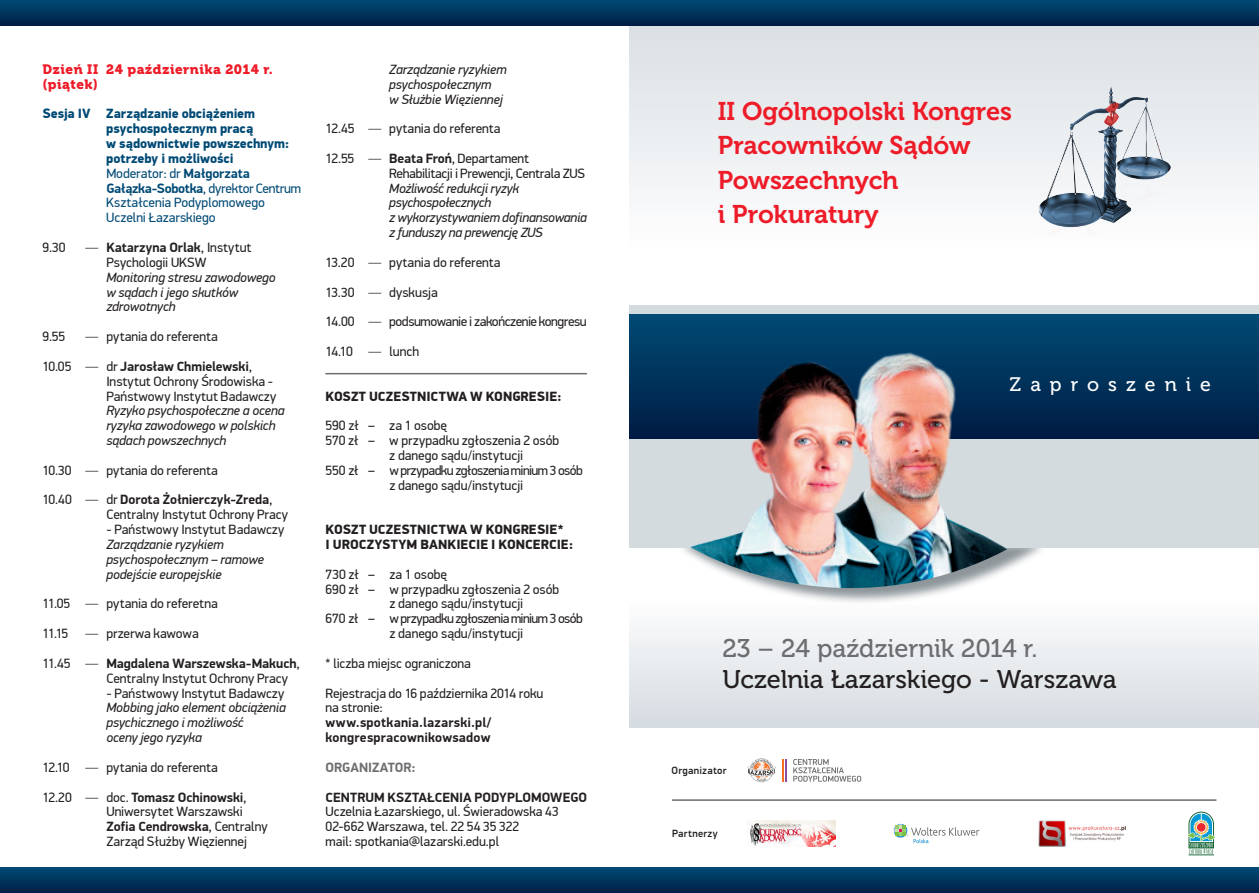
<style>
.page{position:relative;width:1259px;height:893px;background:#fff}
.page>*{position:absolute;margin:0;border:0;box-sizing:border-box;transform-origin:0 0}
.t1{font:25.5px/34.5px "Museo 700";letter-spacing:-.005em;color:#ee1c28}
.t2{font:25.5px "Museo 500";letter-spacing:-.005em;color:#231f20}
.t3{font:25.5px "Museo 500";letter-spacing:-.005em;color:#6c6d70}
.t4{font:19.5px "Museo 500";letter-spacing:.46em;color:#fff}
.t5{font:13.5px/14.9px "PF Din Display Pro";letter-spacing:-.005em;color:#231f20}
.t6{font:italic 13.5px/14.9px "PF Din Display Pro";letter-spacing:-.01em;color:#231f20}
.t7{font:900 13.5px/14.9px "PF Din Display Pro";letter-spacing:-.005em;color:#004a75}
.t8{font:900 13.5px/14.9px "PF Din Display Pro";color:#231f20}
.t9{font:700 13.5px/14.9px "PF Din Display Pro";letter-spacing:.01em;color:#231f20}
.t10{font:13.5px "PF Din Display Pro";letter-spacing:-.04em;color:#231f20}
.t11{font:13.5px "PF Din Display Pro";letter-spacing:-.03em;color:#231f20}
.t12{font:13.5px/14.9px "Museo 900";letter-spacing:.04em;color:#ee1c28}
.t13{font:13.5px "PF Din Display Pro";letter-spacing:-.025em;color:#231f20}
.t14{font:700 13.5px "PF Din Display Pro";color:#6c6d70}
.t15{font:500 10.5px "PF Din Display Pro";letter-spacing:.025em;color:#231f20}
.s1{font-weight:400}
.s2{font-weight:700}
.s3{color:#6c6d70}
</style>
<div class="page">
<div style="left:629px;top:598px;width:630px;height:130px;background:linear-gradient(to bottom,#fefeff,#d4dbe0)"></div>
<div style="left:676px;top:536px;width:372px;height:70px;background:#697379;opacity:.75"></div>
<svg style="left:629px;top:26px;width:630px;height:164px"></svg>
<div style="left:629px;top:305px;width:630px;height:243px;background:#d4dbdf"></div>
<div style="left:629px;top:314px;width:630px;height:124px;background:linear-gradient(to bottom,#004b75,#001c43)"></div>
<img style="left:1010px;top:72px;width:185px;height:156px">
<img style="left:681px;top:352px;width:351px;height:236px">
<hr style="left:672px;top:800px;width:544px;height:1px;background:#231f20">
<svg style="left:793px;top:759px;width:68px;height:23px"></svg>
<svg style="left:747px;top:758px;width:28px;height:24px"></svg>
<hr style="left:782px;top:759px;width:2px;height:23px;background:#f36e21">
<svg style="left:785px;top:759px;width:1px;height:23px"></svg>
<svg style="left:893px;top:824px;width:86px;height:19px"></svg>
<img style="left:1038px;top:820px;width:88px;height:27px">
<img style="left:747px;top:821px;width:88px;height:25px">
<div style="left:0;top:867px;width:1259px;height:26px;background:linear-gradient(to bottom,#004b75,#001f47)"></div>
<div style="left:0;top:0;width:1259px;height:26px;background:linear-gradient(to bottom,#004b75,#001f46)"></div>
<svg style="left:1188px;top:812px;width:27px;height:43px"></svg>
<div style="left:1197px;top:823px;width:8px;height:9px;background:#ec2a2d;border-radius:50%"></div>
<hr style="left:325px;top:373px;width:262px;height:1px;background:#6c6d70">
<p class="t12" style="left:43px;top:62px;width:232px">Dzień II 24 października 2014 r. (piątek)</p>
<p class="t7" style="left:106px;top:107px;width:196px;text-indent:-64px">Sesja IV Zarządzanie obciążeniem psychospołecznym pracą<br>w sądownictwie powszechnym: potrzeby i możliwości<br><span class="s1">Moderator: dr</span> <span class="s2">Małgorzata<br>Gałązka-Sobotka</span><span class="s1">, dyrektor Centrum<br>Kształcenia Podyplomowego<br>Uczelni Łazarskiego</span></p>
<p class="t5" style="left:43px;top:240px;width:25px">9.30</p>
<p class="t5" style="left:106px;top:240px;width:147px;text-indent:-21px"><span class="s3">—</span> <span class="s2">Katarzyna Orlak</span>, Instytut<br>Psychologii UKSW</p>
<p class="t6" style="left:106px;top:270px;width:171px">Monitoring stresu zawodowego w sądach i jego skutków zdrowotnych</p>
<p class="t5" style="left:43px;top:329px;width:24px">9.55</p>
<p class="t5" style="left:85px;top:329px;width:134px"><span class="s3">—</span> pytania do referenta</p>
<p class="t5" style="left:106px;top:359px;width:172px;text-indent:-64px">10.05 <span class="s3">—</span> dr <span class="s2">Jarosław Chmielewski</span>,<br>Instytut Ochrony Środowiska -<br>Państwowy Instytut Badawczy</p>
<p class="t6" style="left:106px;top:403px;width:180px">Ryzyko psychospołeczne a ocena ryzyka zawodowego w polskich sądach powszechnych</p>
<p class="t5" style="left:43px;top:463px;width:177px">10.30 <span class="s3">—</span> pytania do referenta</p>
<p class="t5" style="left:106px;top:493px;width:183px;text-indent:-64px">10.40 <span class="s3">—</span> dr <span class="s2">Dorota Żołnierczyk-Zreda</span>,<br>Centralny Instytut Ochrony Pracy</p>
<p class="t5" style="left:106px;top:522px;width:180px">- Państwowy Instytut Badawczy</p>
<p class="t6" style="left:106px;top:537px;width:159px">Zarządzanie ryzykiem psychospołecznym – ramowe podejście europejskie</p>
<p class="t5" style="left:43px;top:589px;width:177px;line-height:29.7px">11.05 <span class="s3">—</span> pytania do referetna<br>11.15 <span class="s3">—</span> przerwa kawowa</p>
<p class="t5" style="left:106px;top:656px;width:195px;text-indent:-64px">11.45 <span class="s3">—</span> <span class="s2">Magdalena Warszewska-Makuch</span>,<br>Centralny Instytut Ochrony Pracy</p>
<p class="t5" style="left:106px;top:686px;width:180px">- Państwowy Instytut Badawczy</p>
<p class="t6" style="left:106px;top:700px;width:181px">Mobbing jako element obciążenia psychicznego i możliwość<br>oceny jego ryzyka</p>
<p class="t5" style="left:43px;top:752px;width:205px;line-height:29.7px">12.10 <span class="s3">—</span> pytania do referenta<br>12.20 <span class="s3">—</span> doc. <span class="s2">Tomasz Ochinowski</span>,</p>
<p class="t5" style="left:106px;top:804px;width:163px">Uniwersytet Warszawski<br><span class="s2">Zofia Cendrowska</span>, Centralny<br>Zarząd Służby Więziennej</p>
<p class="t6" style="left:389px;top:62px;width:119px">Zarządzanie ryzykiem psychospołecznym<br>w Służbie Więziennej</p>
<p class="t5" style="left:325px;top:114px;width:205px;line-height:29.7px">12.45 <span class="s3">—</span> pytania do referenta<br>12.55 <span class="s3">—</span> <span class="s2">Beata Froń</span>, Departament</p>
<p class="t13" style="left:389px;top:165px;width:197px">Rehabilitacji i Prewencji, Centrala ZUS</p>
<p class="t6" style="left:389px;top:181px;width:199px">Możliwość redukcji ryzyk psychospołecznych<br>z wykorzystywaniem dofinansowania z funduszy na prewencję ZUS</p>
<p class="t5" style="left:325px;top:248px;width:177px;line-height:29.7px">13.20 <span class="s3">—</span> pytania do referenta<br>13.30 <span class="s3">—</span> dyskusja</p>
<p class="t11" style="left:325px;top:314px;width:263px">14.00 <span class="s3">—</span> podsumowanie i zakończenie kongresu</p>
<p class="t5" style="left:325px;top:344px;width:95px">14.10 <span class="s3">—</span> lunch</p>
<p class="t8" style="left:325px;top:389px;width:238px">KOSZT UCZESTNICTWA W KONGRESIE:</p>
<p class="t5" style="left:325px;top:418px;width:123px">590 zł – za 1 osobę</p>
<p class="t5" style="left:325px;top:433px;width:235px">570 zł – w przypadku zgłoszenia 2 osób</p>
<p class="t5" style="left:389px;top:448px;width:135px">z danego sądu/instytucji</p>
<p class="t10" style="left:325px;top:462px;width:259px">550 zł – w przypadku zgłoszenia minium 3 osób</p>
<p class="t5" style="left:389px;top:478px;width:135px">z danego sądu/instytucji</p>
<p class="t8" style="left:325px;top:523px;width:249px">KOSZT UCZESTNICTWA W KONGRESIE*<br>I UROCZYSTYM BANKIECIE I KONCERCIE:</p>
<p class="t5" style="left:325px;top:567px;width:123px">730 zł – za 1 osobę</p>
<p class="t5" style="left:325px;top:582px;width:235px">690 zł – w przypadku zgłoszenia 2 osób</p>
<p class="t5" style="left:389px;top:597px;width:135px">z danego sądu/instytucji</p>
<p class="t10" style="left:325px;top:611px;width:259px">670 zł – w przypadku zgłoszenia minium 3 osób</p>
<p class="t5" style="left:389px;top:626px;width:135px">z danego sądu/instytucji</p>
<p class="t5" style="left:325px;top:649px;width:219px;line-height:29.7px">* liczba miejsc ograniczona<br>Rejestracja do 16 października 2014 roku</p>
<p class="t5" style="left:325px;top:701px;width:59px">na stronie:</p>
<p class="t9" style="left:325px;top:716px;width:168px">www.spotkania.lazarski.pl/ kongrespracownikowsadow</p>
<p class="t14" style="left:325px;top:759px;width:92px">ORGANIZATOR:</p>
<p class="t9" style="left:325px;top:790px;width:263px">CENTRUM KSZTAŁCENIA PODYPLOMOWEGO</p>
<p class="t5" style="left:325px;top:804px;width:235px">Uczelnia Łazarskiego, ul. Świeradowska 43<br>02-662 Warszawa, tel. 22 54 35 322<br>mail: spotkania@lazarski.edu.pl</p>
<h1 class="t1" style="left:718px;top:94px;width:296px">II Ogólnopolski Kongres<br>Pracowników Sądów<br>Powszechnych<br>i Prokuratury</h1>
<h2 class="t4" style="left:1010px;top:373px;width:202px">Zaproszenie</h2>
<h1 class="t3" style="left:722px;top:634px;width:317px">23 – 24 październik 2014 r.</h1>
<h1 class="t2" style="left:722px;top:665px;width:396px">Uczelnia Łazarskiego - Warszawa</h1>
<p class="t15" style="left:671px;top:764px;width:56px">Organizator</p>
<p class="t15" style="left:672px;top:827px;width:47px">Partnerzy</p>
</div>
